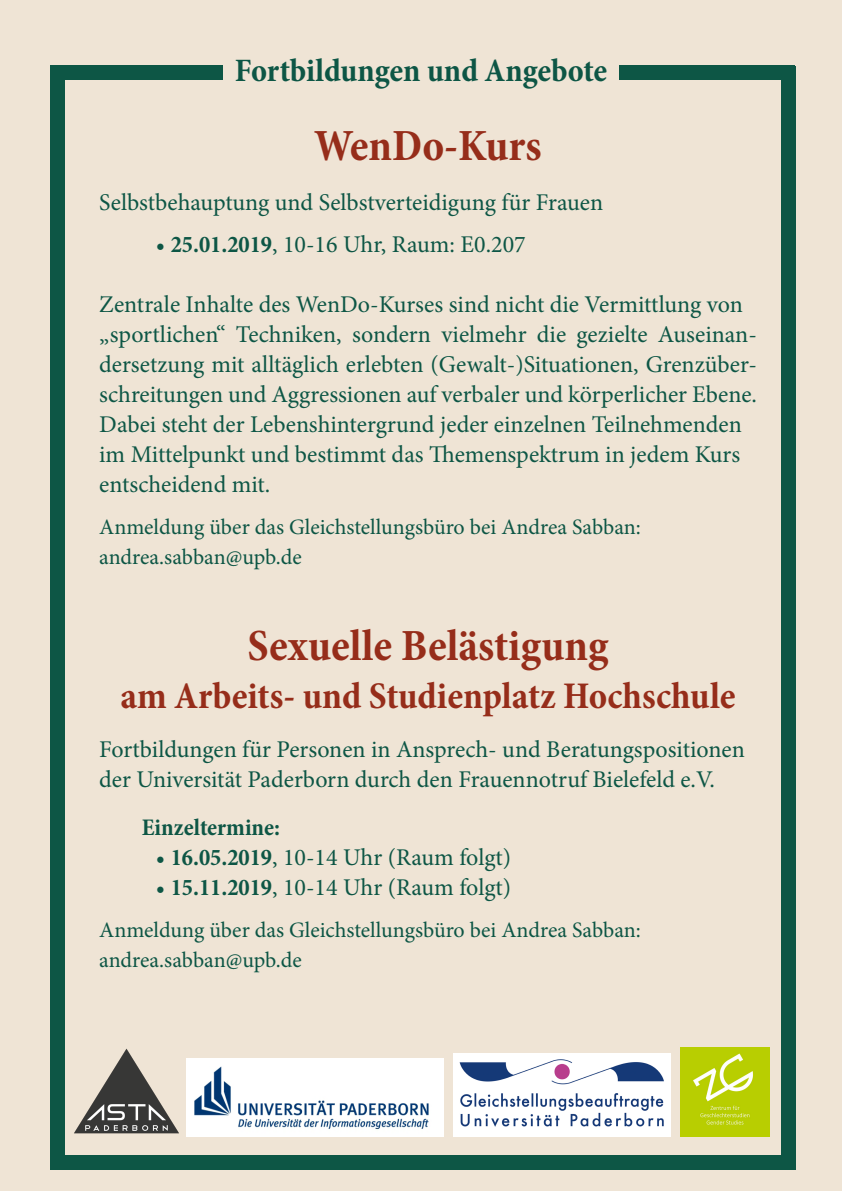
<style>
.page{position:relative;width:842px;height:1191px;background:#efe4d5}
.page>*{position:absolute;margin:0;border:0;box-sizing:border-box;transform-origin:0 0}
.t1{font:700 condensed 45px "Minion Pro";color:#962d1a}
.t2{font:700 condensed 38px "Minion Pro";color:#962d1a}
.t3{font:700 condensed 33px "Minion Pro";letter-spacing:-.005em;color:#0d5645}
.t4{font:24px/30px "Minion Pro";color:#0d5645}
.t5{font:700 condensed 24px "Minion Pro";color:#0d5645}
.t6{font:22px/30px "Minion Pro";letter-spacing:-.005em;color:#0d5645}
.s1{font-weight:700;font-stretch:condensed}
</style>
<div class="page">
<div style="left:51px;top:66px;width:172px;height:14px;background:#0d5645"></div>
<div style="left:619px;top:66px;width:175px;height:14px;background:#0d5645"></div>
<div style="left:51px;top:66px;width:14px;height:1103px;background:#0d5645"></div>
<div style="left:781px;top:66px;width:14px;height:1103px;background:#0d5645"></div>
<div style="left:51px;top:1155px;width:743px;height:14px;background:#0d5645"></div>
<img style="left:680px;top:1047px;width:89px;height:89px">
<img style="left:186px;top:1058px;width:257px;height:78px">
<img style="left:70px;top:1047px;width:113px;height:90px">
<img style="left:453px;top:1053px;width:217px;height:83px">
<p class="t3" style="left:235px;top:48px;width:374px">Fortbildungen und Angebote</p>
<p class="t1" style="left:314px;top:115px;width:229px">WenDo-Kurs</p>
<p class="t4" style="left:99px;top:188px;width:505px">Selbstbehauptung und Selbstverteidigung für Frauen</p>
<p class="t4" style="left:156px;top:230px;width:371px">• <span class="s1">25.01.2019</span>, 10-16 Uhr, Raum: E0.207</p>
<p class="t4" style="left:99px;top:289px;width:645px">Zentrale Inhalte des WenDo-Kurses sind nicht die Vermittlung von</p>
<p class="t4" style="left:99px;top:319px;width:659px;text-align:justify">„sportlichen“ Techniken, sondern vielmehr die gezielte Auseinan&shy;dersetzung mit alltäglich erlebten (Gewalt-)Situationen, Grenzüber&shy;schreitungen und Aggressionen auf verbaler und körperlicher Ebene.<br>Dabei steht der Lebenshintergrund jeder einzelnen Teilnehmenden</p>
<p class="t4" style="left:99px;top:439px;width:642px">im Mittelpunkt und bestimmt das Themenspektrum in jedem Kurs</p>
<p class="t4" style="left:99px;top:469px;width:173px">entscheidend mit.</p>
<p class="t6" style="left:99px;top:512px;width:543px">Anmeldung über das Gleichstellungsbüro bei Andrea Sabban: andrea.sabban@upb.de</p>
<p class="t1" style="left:247px;top:615px;width:363px">Sexuelle Belästigung</p>
<p class="t2" style="left:120px;top:670px;width:617px">am Arbeits- und Studienplatz Hochschule</p>
<p class="t4" style="left:99px;top:734px;width:647px">Fortbildungen für Personen in Ansprech- und Beratungspositionen der Universität Paderborn durch den Frauennotruf Bielefeld e.V.</p>
<p class="t5" style="left:142px;top:810px;width:140px">Einzeltermine:</p>
<p class="t4" style="left:156px;top:842px;width:357px">• <span class="s1">16.05.2019</span>, 10-14 Uhr (Raum folgt)</p>
<p class="t4" style="left:156px;top:872px;width:357px">• <span class="s1">15.11.2019</span>, 10-14 Uhr (Raum folgt)</p>
<p class="t6" style="left:99px;top:915px;width:543px">Anmeldung über das Gleichstellungsbüro bei Andrea Sabban: andrea.sabban@upb.de</p>
</div>
